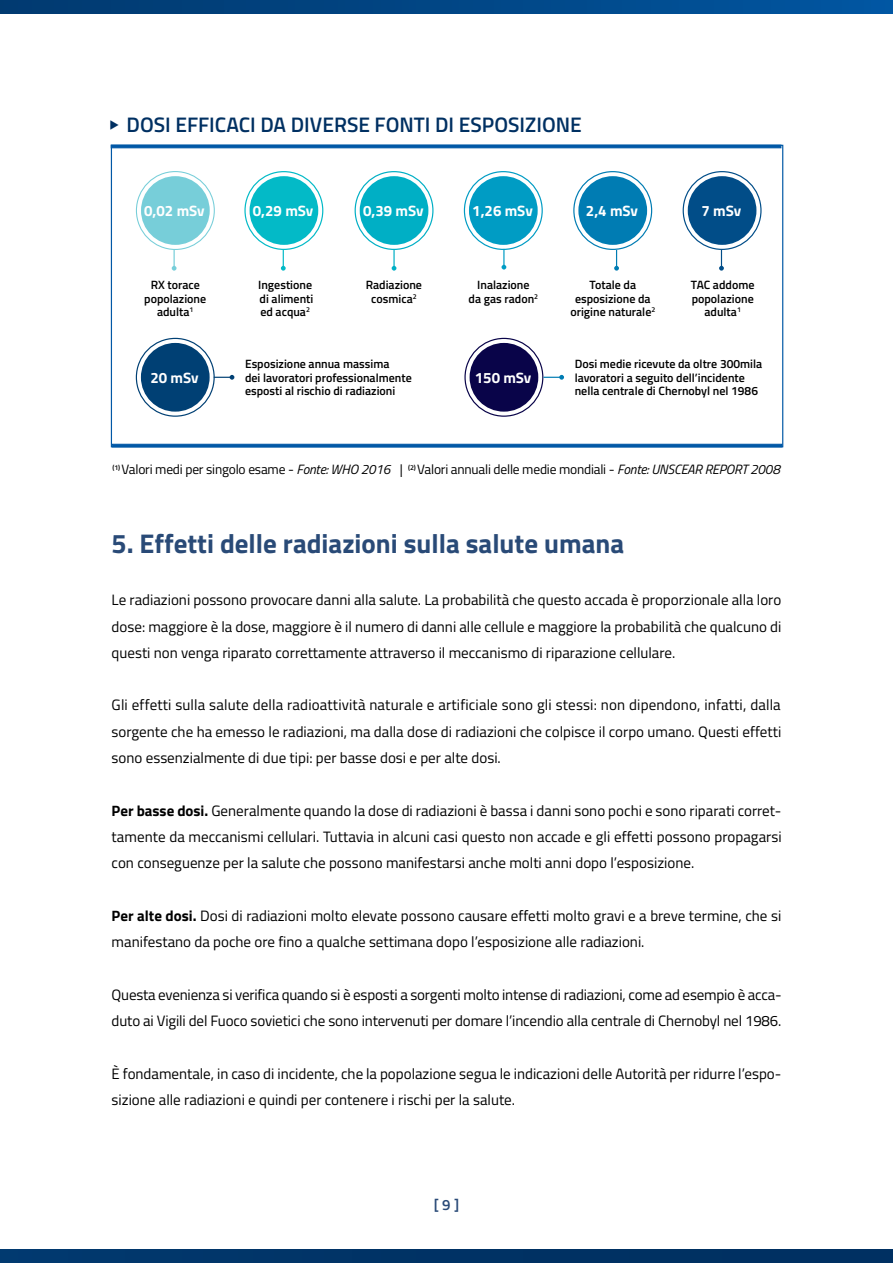
<style>
.page{position:relative;width:893px;height:1263px;background:#fff}
.page>*{position:absolute;margin:0;border:0;box-sizing:border-box;transform-origin:0 0}
.t1{font:700 27px "Titillium Web";color:#294a77}
.t2{font:600 21px "Titillium Web";color:#003062}
.t3{font:15px/26.2px "Titillium Web";color:#000;text-align:justify}
.t4{font:700 15px "Titillium Web";letter-spacing:-.005em;color:#fff}
.t5{font:600 15px "Titillium Web";color:#294a77}
.t6{font:13.5px "Titillium Web";letter-spacing:-.015em;color:#000}
.t7{font:600 12px/13.2px "Titillium Web";color:#000;text-align:center}
.s1{font-style:italic}
.s2{font-weight:700}
</style>
<div class="page">
<div style="left:0;top:1250px;width:893px;height:13px;background:#003265"></div>
<svg style="left:0;top:0;width:893px;height:13px;background:#014686"></svg>
<svg style="left:719px;top:250px;width:5px;height:21px"></svg>
<div style="left:688px;top:176px;width:68px;height:69px;background:#014d88;border-radius:50%"></div>
<div style="left:683px;top:171px;width:79px;height:79px;border:1px solid #014d88;border-radius:50%"></div>
<svg style="left:614px;top:250px;width:5px;height:21px"></svg>
<div style="left:578px;top:176px;width:69px;height:69px;background:#007cb3;border-radius:50%"></div>
<div style="left:470px;top:343px;width:68px;height:69px;background:#090449;border-radius:50%"></div>
<div style="left:573px;top:171px;width:79px;height:79px;border:1px solid #007cb3;border-radius:50%"></div>
<div style="left:464px;top:338px;width:79px;height:79px;border:1px solid #090449;border-radius:50%"></div>
<svg style="left:501px;top:250px;width:5px;height:20px"></svg>
<div style="left:469px;top:176px;width:69px;height:69px;background:#009cc4;border-radius:50%"></div>
<div style="left:464px;top:171px;width:79px;height:79px;border:1px solid #009cc4;border-radius:50%"></div>
<svg style="left:392px;top:250px;width:4px;height:21px"></svg>
<div style="left:360px;top:176px;width:68px;height:69px;background:#00afc5;border-radius:50%"></div>
<div style="left:355px;top:171px;width:78px;height:79px;border:1px solid #00afc5;border-radius:50%"></div>
<svg style="left:281px;top:250px;width:5px;height:21px"></svg>
<svg style="left:215px;top:375px;width:19px;height:5px"></svg>
<svg style="left:543px;top:375px;width:21px;height:5px"></svg>
<div style="left:250px;top:176px;width:68px;height:69px;background:#03bac7;border-radius:50%"></div>
<div style="left:141px;top:343px;width:69px;height:69px;background:#004074;border-radius:50%"></div>
<div style="left:244px;top:171px;width:79px;height:79px;border:1px solid #03bac7;border-radius:50%"></div>
<div style="left:136px;top:338px;width:79px;height:79px;border:1px solid #004074;border-radius:50%"></div>
<svg style="left:172px;top:250px;width:5px;height:21px"></svg>
<div style="left:141px;top:176px;width:69px;height:69px;background:#77ced9;border-radius:50%"></div>
<div style="left:136px;top:171px;width:79px;height:79px;border:1px solid #77ced9;border-radius:50%"></div>
<div style="left:111px;top:145px;width:670px;height:3px;background:#0158a6;border:1px solid #0158a6"></div>
<div style="left:112px;top:444px;width:670px;height:3px;background:#0158a6;border:1px solid #0158a6"></div>
<h2 class="t2" style="left:108px;top:108px;width:476px">◆ DOSI EFFICACI DA DIVERSE FONTI DI ESPOSIZIONE</h2>
<p class="t4" style="left:144px;top:200px;width:62px">0,02 mSv</p>
<p class="t4" style="left:253px;top:200px;width:62px">0,29 mSv</p>
<p class="t4" style="left:363px;top:200px;width:62px">0,39 mSv</p>
<p class="t4" style="left:472px;top:200px;width:62px">1,26 mSv</p>
<p class="t4" style="left:586px;top:200px;width:54px">2,4 mSv</p>
<p class="t4" style="left:701px;top:200px;width:41px">7 mSv</p>
<p class="t7" style="left:144px;top:278px;width:64px">RX torace popolazione adulta<sup>1</sup></p>
<p class="t7" style="left:258px;top:278px;width:57px;text-align:justify">Ingestione di alimenti ed acqua<sup>2</sup></p>
<p class="t7" style="left:366px;top:278px;width:58px">Radiazione cosmica<sup>2</sup></p>
<p class="t7" style="left:469px;top:278px;width:71px">Inalazione<br>da gas radon<sup>2</sup></p>
<p class="t7" style="left:570px;top:278px;width:86px">Totale da esposizione da origine naturale<sup>2</sup></p>
<p class="t7" style="left:691px;top:278px;width:65px">TAC addome popolazione adulta<sup>1</sup></p>
<p class="t4" style="left:150px;top:366px;width:50px">20 mSv</p>
<p class="t7" style="left:245px;top:357px;width:168px;text-align:left">Esposizione annua massima<br>dei lavoratori professionalmente esposti al rischio di radiazioni</p>
<p class="t4" style="left:475px;top:366px;width:58px">150 mSv</p>
<p class="t7" style="left:575px;top:357px;width:189px;text-align:left">Dosi medie ricevute da oltre 300mila lavoratori a seguito dell’incidente nella centrale di Chernobyl nel 1986</p>
<p class="t6" style="left:112px;top:459px;width:669px"><sup>(1)</sup> Valori medi per singolo esame - <span class="s1">Fonte: WHO 2016 |</span> <sup>(2)</sup> Valori annuali delle medie mondiali - <span class="s1">Fonte: UNSCEAR REPORT 2008</span></p>
<h1 class="t1" style="left:112px;top:522px;width:514px">5. Effetti delle radiazioni sulla salute umana</h1>
<p class="t3" style="left:112px;top:586px;width:671px">Le radiazioni possono provocare danni alla salute. La probabilità che questo accada è proporzionale alla loro dose: maggiore è la dose, maggiore è il numero di danni alle cellule e maggiore la probabilità che qualcuno di questi non venga riparato correttamente attraverso il meccanismo di riparazione cellulare.</p>
<p class="t3" style="left:112px;top:691px;width:671px">Gli effetti sulla salute della radioattività naturale e artificiale sono gli stessi: non dipendono, infatti, dalla sorgente che ha emesso le radiazioni, ma dalla dose di radiazioni che colpisce il corpo umano. Questi effetti sono essenzialmente di due tipi: per basse dosi e per alte dosi.</p>
<p class="t3" style="left:112px;top:797px;width:672px"><span class="s2">Per basse dosi.</span> Generalmente quando la dose di radiazioni è bassa i danni sono pochi e sono riparati corret&shy;tamente da meccanismi cellulari. Tuttavia in alcuni casi questo non accade e gli effetti possono propagarsi con conseguenze per la salute che possono manifestarsi anche molti anni dopo l’esposizione.</p>
<p class="t3" style="left:112px;top:902px;width:671px"><span class="s2">Per alte dosi.</span> Dosi di radiazioni molto elevate possono causare effetti molto gravi e a breve termine, che si manifestano da poche ore fino a qualche settimana dopo l’esposizione alle radiazioni.</p>
<p class="t3" style="left:112px;top:981px;width:671px">Questa evenienza si verifica quando si è esposti a sorgenti molto intense di radiazioni, come ad esempio è acca&shy;duto ai Vigili del Fuoco sovietici che sono intervenuti per domare l’incendio alla centrale di Chernobyl nel 1986.</p>
<p class="t3" style="left:112px;top:1060px;width:671px">È fondamentale, in caso di incidente, che la popolazione segua le indicazioni delle Autorità per ridurre l’espo&shy;sizione alle radiazioni e quindi per contenere i rischi per la salute.</p>
<p class="t5" style="left:434px;top:1194px;width:27px">[ 9 ]</p>
</div>
